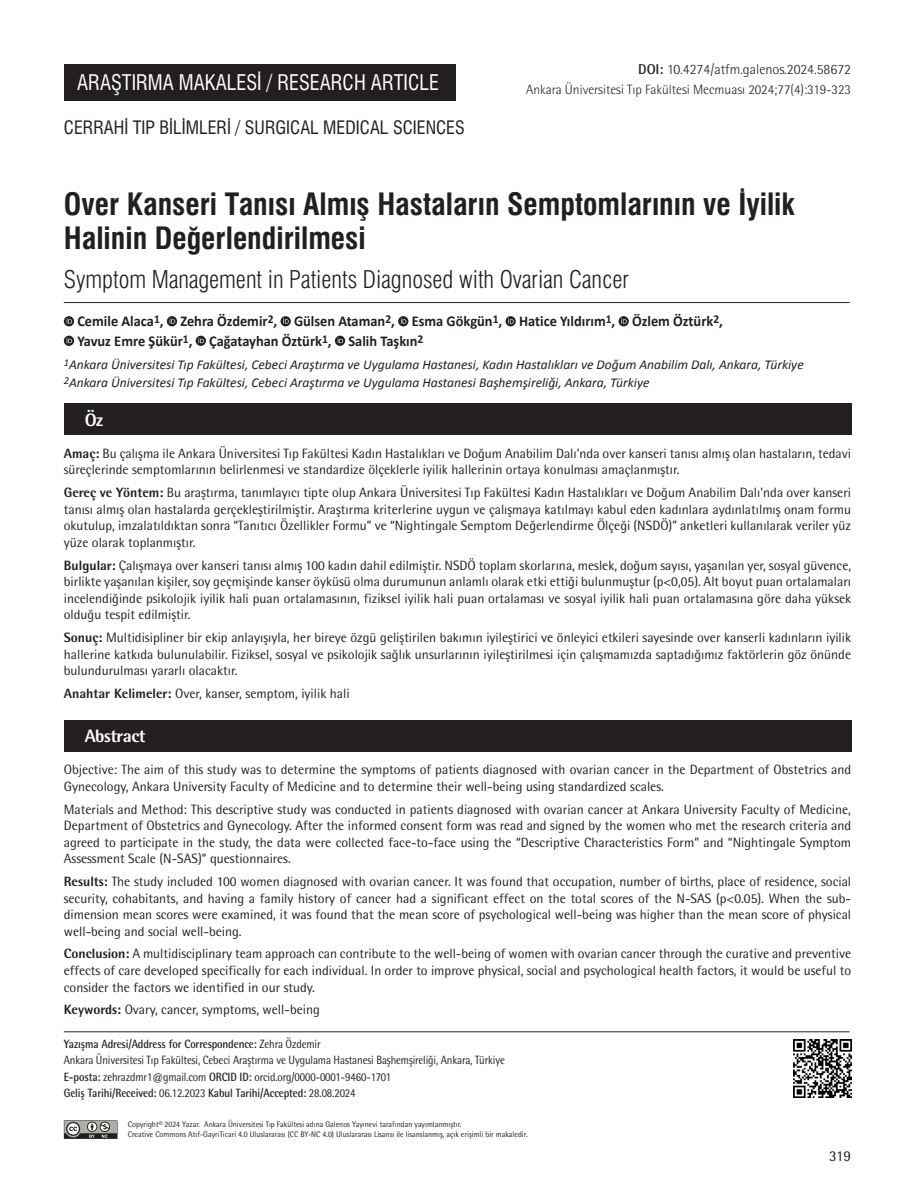
<style>
.page{position:relative;width:915px;height:1191px;background:#fff}
.page>*{position:absolute;margin:0;border:0;box-sizing:border-box;transform-origin:0 0}
._1__BASLIK{font:30px/34.5px "Swiss Condensed Bold Tr";color:#231f20}
._2__BASLIK{font:24px "Swiss Condensed Light Tr";color:#231f20}
.t1{font:21px "Swiss Condensed Tr";color:#fff;scale:.96 1}
.ALT_TÜR{font:18px "Swiss Condensed Tr";color:#231f20}
.t2{font:800 18px "Rotis Semi Sans Std";letter-spacing:-.025em;color:#fff}
.YAZARLAR{font:700 15px "Calibri";color:#231f20;scale:.96 1}
.t3{font:15px "Rotis Semi Sans Std";color:#231f20}
.DOİ{font:300 14.25px "Rotis Semi Sans Std";color:#231f20}
.OZET{font:13.5px/16.5px "Rotis Semi Sans Std";color:#231f20;text-align:justify}
.KURUMLAR{font:italic 13.5px "Calibri";color:#231f20}
.SAYFA_ARA{font:300 13.5px "Rotis Semi Sans Std";color:#231f20}
.t4{font:12px "Rotis Semi Sans Std";letter-spacing:-.01em;color:#231f20;scale:.9 1}
.t5{font:700 12px "Rotis Semi Sans Std";letter-spacing:-.01em;color:#231f20;scale:.9 1}
.t6{font:8.25px/9.9px "Rotis Semi Sans Std";color:#231f20;scale:.95 1}
.s1{font-weight:700}
.s2{font-weight:800}
.s3{font-weight:400}
</style>
<div class="page">
<div style="left:64px;top:64px;width:391px;height:37px;background:#231f20"></div>
<svg style="left:64px;top:1120px;width:53px;height:18px"></svg>
<hr style="left:64px;top:1031px;width:785px;height:1px;background:#231f20">
<div style="left:64px;top:720px;width:786px;height:31px;background:#231f20"></div>
<img style="left:793px;top:1039px;width:57px;height:58px">
<div style="left:64px;top:404px;width:786px;height:31px;background:#231f20"></div>
<hr style="left:64px;top:302px;width:785px;height:1px;background:#231f20">
<svg style="left:64px;top:316px;width:10px;height:10px"></svg>
<svg style="left:67px;top:318px;width:5px;height:6px"></svg>
<svg style="left:167px;top:316px;width:10px;height:10px"></svg>
<svg style="left:169px;top:318px;width:6px;height:6px"></svg>
<svg style="left:280px;top:316px;width:11px;height:10px"></svg>
<svg style="left:283px;top:318px;width:6px;height:6px"></svg>
<svg style="left:398px;top:316px;width:10px;height:10px"></svg>
<svg style="left:401px;top:318px;width:5px;height:6px"></svg>
<svg style="left:505px;top:316px;width:10px;height:10px"></svg>
<svg style="left:508px;top:318px;width:5px;height:6px"></svg>
<svg style="left:618px;top:316px;width:10px;height:10px"></svg>
<svg style="left:621px;top:318px;width:5px;height:6px"></svg>
<svg style="left:64px;top:336px;width:10px;height:10px"></svg>
<svg style="left:67px;top:337px;width:5px;height:6px"></svg>
<svg style="left:196px;top:336px;width:10px;height:10px"></svg>
<svg style="left:198px;top:337px;width:6px;height:6px"></svg>
<svg style="left:335px;top:336px;width:10px;height:10px"></svg>
<svg style="left:337px;top:337px;width:6px;height:6px"></svg>
<h3 class="t1" style="left:77px;top:70px;width:378px">ARAŞTIRMA MAKALESİ / RESEARCH ARTICLE</h3>
<p class="ALT_TÜR" style="left:64px;top:117px;width:402px">CERRAHİ TIP BİLİMLERİ / SURGICAL MEDICAL SCIENCES</p>
<p class="DOİ" style="left:638px;top:61px;width:214px"><span class="s1">DOI:</span> 10.4274/atfm.galenos.2024.58672</p>
<p class="SAYFA_ARA" style="left:526px;top:82px;width:326px">Ankara Üniversitesi Tıp Fakültesi Mecmuası 2024;77(4):319-323</p>
<p class="_1__BASLIK" style="left:64px;top:187px;width:732px">Over Kanseri Tanısı Almış Hastaların Semptomlarının ve İyilik<br>Halinin Değerlendirilmesi</p>
<p class="_2__BASLIK" style="left:64px;top:265px;width:566px">Symptom Management in Patients Diagnosed with Ovarian Cancer</p>
<p class="YAZARLAR" style="left:77px;top:311px;width:673px">Cemile Alaca<sup>1</sup>, Zehra Özdemir<sup>2</sup>, Gülsen Ataman<sup>2</sup>, Esma Gökgün<sup>1</sup>, Hatice Yıldırım<sup>1</sup>, Özlem Öztürk<sup>2</sup>,</p>
<p class="YAZARLAR" style="left:77px;top:330px;width:362px">Yavuz Emre Şükür<sup>1</sup>, Çağatayhan Öztürk<sup>1</sup>, Salih Taşkın<sup>2</sup></p>
<p class="KURUMLAR" style="left:64px;top:355px;width:741px"><sup>1</sup>Ankara Üniversitesi Tıp Fakültesi, Cebeci Araştırma ve Uygulama Hastanesi, Kadın Hastalıkları ve Doğum Anabilim Dalı, Ankara, Türkiye</p>
<p class="KURUMLAR" style="left:64px;top:373px;width:587px"><sup>2</sup>Ankara Üniversitesi Tıp Fakültesi, Cebeci Araştırma ve Uygulama Hastanesi Başhemşireliği, Ankara, Türkiye</p>
<p class="t2" style="left:85px;top:408px;width:20px">Öz</p>
<p class="OZET" style="left:64px;top:445px;width:788px"><span class="s2">Amaç:</span> Bu çalışma ile Ankara Üniversitesi Tıp Fakültesi Kadın Hastalıkları ve Doğum Anabilim Dalı’nda over kanseri tanısı almış olan hastaların, tedavi süreçlerinde semptomlarının belirlenmesi ve standardize ölçeklerle iyilik hallerinin ortaya konulması amaçlanmıştır.</p>
<p class="OZET" style="left:64px;top:484px;width:788px"><span class="s2">Gereç ve Yöntem:</span> Bu araştırma, tanımlayıcı tipte olup Ankara Üniversitesi Tıp Fakültesi Kadın Hastalıkları ve Doğum Anabilim Dalı’nda over kanseri tanısı almış olan hastalarda gerçekleştirilmiştir. Araştırma kriterlerine uygun ve çalışmaya katılmayı kabul eden kadınlara aydınlatılmış onam formu okutulup, imzalatıldıktan sonra “Tanıtıcı Özellikler Formu” ve “Nightingale Semptom Değerlendirme Ölçeği (NSDÖ)” anketleri kullanılarak veriler yüz yüze olarak toplanmıştır.</p>
<p class="OZET" style="left:64px;top:557px;width:788px"><span class="s2">Bulgular:</span> Çalışmaya over kanseri tanısı almış 100 kadın dahil edilmiştir. NSDÖ toplam skorlarına, meslek, doğum sayısı, yaşanılan yer, sosyal güvence, birlikte yaşanılan kişiler, soy geçmişinde kanser öyküsü olma durumunun anlamlı olarak etki ettiği bulunmuştur (p&lt;0,05). Alt boyut puan ortalamaları incelendiğinde psikolojik iyilik hali puan ortalamasının, fiziksel iyilik hali puan ortalaması ve sosyal iyilik hali puan ortalamasına göre daha yüksek olduğu tespit edilmiştir.</p>
<p class="OZET" style="left:64px;top:629px;width:788px"><span class="s2">Sonuç:</span> Multidisipliner bir ekip anlayışıyla, her bireye özgü geliştirilen bakımın iyileştirici ve önleyici etkileri sayesinde over kanserli kadınların iyilik hallerine katkıda bulunulabilir. Fiziksel, sosyal ve psikolojik sağlık unsurlarının iyileştirilmesi için çalışmamızda saptadığımız faktörlerin göz önünde bulundurulması yararlı olacaktır.</p>
<p class="OZET" style="left:64px;top:685px;width:287px"><span class="s2">Anahtar Kelimeler:</span> Over, kanser, semptom, iyilik hali</p>
<p class="t2" style="left:85px;top:724px;width:62px">Abstract</p>
<p class="OZET" style="left:64px;top:761px;width:788px">Objective: The aim of this study was to determine the symptoms of patients diagnosed with ovarian cancer in the Department of Obstetrics and<br>Gynecology, Ankara University Faculty of Medicine and to determine their well-being using standardized scales.</p>
<p class="OZET" style="left:64px;top:800px;width:788px">Materials and Method: This descriptive study was conducted in patients diagnosed with ovarian cancer at Ankara University Faculty of Medicine, Department of Obstetrics and Gynecology. After the informed consent form was read and signed by the women who met the research criteria and agreed to participate in the study, the data were collected face-to-face using the “Descriptive Characteristics Form” and “Nightingale Symptom Assessment Scale (N-SAS)” questionnaires.</p>
<p class="OZET" style="left:64px;top:873px;width:788px"><span class="s2">Results:</span> The study included 100 women diagnosed with ovarian cancer. It was found that occupation, number of births, place of residence, social security, cohabitants, and having a family history of cancer had a significant effect on the total scores of the N-SAS (p&lt;0.05). When the sub&shy;dimension mean scores were examined, it was found that the mean score of psychological well-being was higher than the mean score of physical well-being and social well-being.</p>
<p class="OZET" style="left:64px;top:945px;width:788px"><span class="s2">Conclusion:</span> A multidisciplinary team approach can contribute to the well-being of women with ovarian cancer through the curative and preventive effects of care developed specifically for each individual. In order to improve physical, social and psychological health factors, it would be useful to consider the factors we identified in our study.</p>
<p class="OZET" style="left:64px;top:1001px;width:257px"><span class="s2">Keywords:</span> Ovary, cancer, symptoms, well-being</p>
<p class="t5" style="left:64px;top:1036px;width:287px">Yazışma Adresi/Address for Correspondence: <span class="s3">Zehra Özdemir</span></p>
<p class="t4" style="left:64px;top:1053px;width:491px">Ankara Üniversitesi Tıp Fakültesi, Cebeci Araştırma ve Uygulama Hastanesi Başhemşireliği, Ankara, Türkiye</p>
<p class="t4" style="left:64px;top:1069px;width:365px"><span class="s1">E-posta:</span> zehrazdmr1@gmail.com <span class="s1">ORCID ID:</span> orcid.org/0000-0001-9460-1701</p>
<p class="t5" style="left:64px;top:1086px;width:325px">Geliş Tarihi/Received: <span class="s3">06.12.2023</span> Kabul Tarihi/Accepted: <span class="s3">28.08.2024</span></p>
<p class="t6" style="left:128px;top:1119px;width:422px">Copyright© 2024 Yazar. Ankara Üniversitesi Tıp Fakültesi adına Galenos Yayınevi tarafından yayımlanmıştır.<br>Creative Commons Atıf-GayriTicari 4.0 Uluslararası (CC BY-NC 4.0) Uluslararası Lisansı ile lisanslanmış, açık erişimli bir makaledir.</p>
<p class="t3" style="left:828px;top:1147px;width:23px">319</p>
</div>
